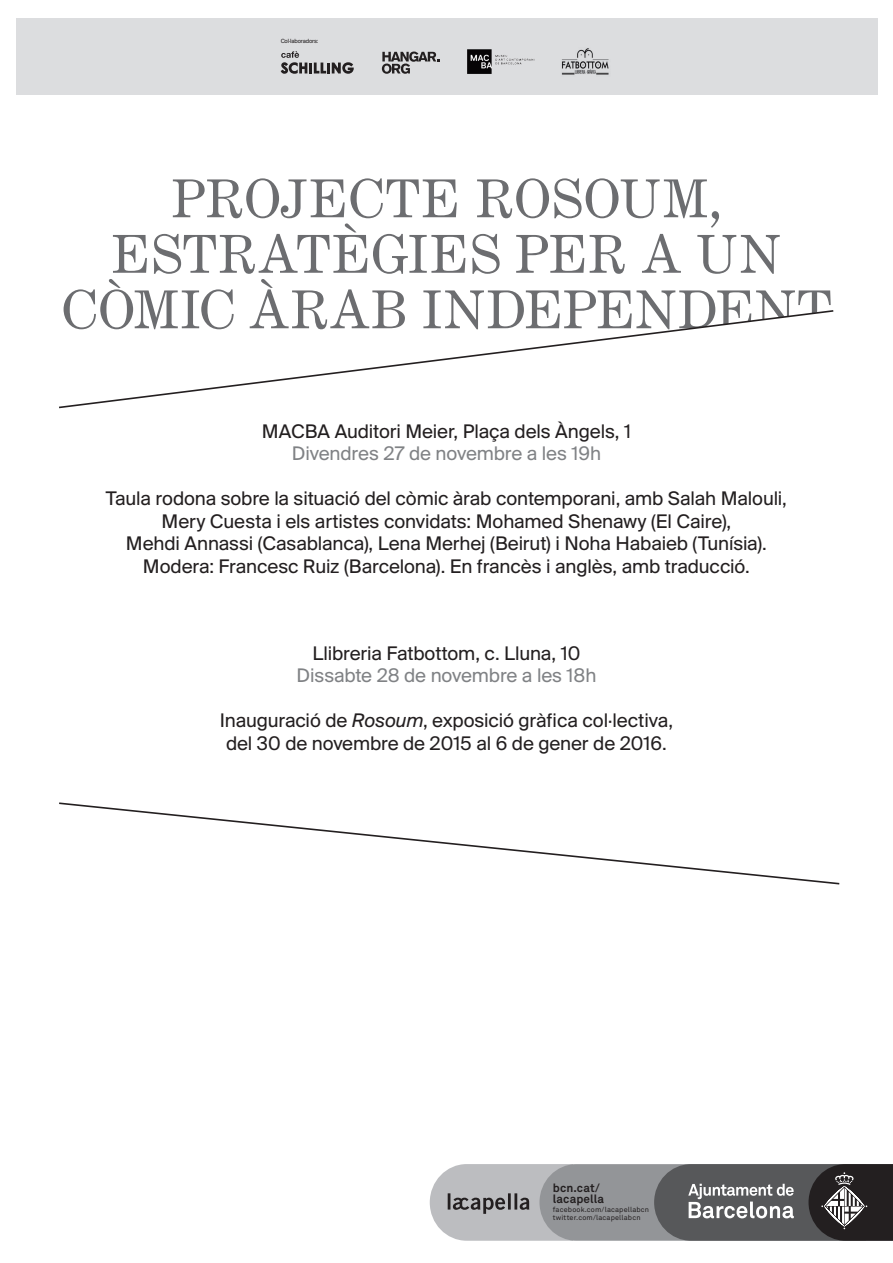
<style>
.page{position:relative;width:893px;height:1263px;background:#fff}
.page>*{position:absolute;margin:0;border:0;box-sizing:border-box;transform-origin:0 0}
.t1{font:52.5px/55.5px "Century Expanded LT Std";letter-spacing:-.015em;color:#6c6d70;text-align:center}
.t2{font:20.55px "Suisse BP Intl";letter-spacing:-.005em;color:#231f20}
.t3{font:20.55px "Suisse BP Intl";letter-spacing:-.005em;color:#808285}
.Text_Full_de_Sala{font:700 11.7px "Akkurat";letter-spacing:.01em;color:#231f20}
.Text_Full_de_Sala-2{font:7.2px "Akkurat";letter-spacing:.02em;color:#231f20}
.elementa_schedule{font:6.3px "Suisse BP Intl";letter-spacing:-.02em;color:#231f20}
.s1{font-style:italic}
</style>
<div class="page">
<div style="left:16px;top:18px;width:862px;height:76px;background:#dcdddf"></div>
<svg style="left:430px;top:1164px;width:463px;height:77px;background:#808183"></svg>
<img style="left:467px;top:49px;width:68px;height:25px">
<img style="left:561px;top:48px;width:48px;height:27px">
<svg style="left:281px;top:51px;width:73px;height:23px"></svg>
<svg style="left:382px;top:52px;width:58px;height:22px"></svg>
<svg style="left:59px;top:310px;width:775px;height:99px"></svg>
<svg style="left:59px;top:802px;width:781px;height:83px"></svg>
<p class="elementa_schedule" style="left:281px;top:37px;width:39px">Col·laboradors:</p>
<p class="t1" style="left:61px;top:171px;width:772px">PROJECTE ROSOUM,<br>ESTRATÈGIES PER A UN<br>CÒMIC ÀRAB INDEPENDENT</p>
<p class="t2" style="left:262px;top:419px;width:371px">MACBA Auditori Meier, Plaça dels Àngels, 1</p>
<p class="t3" style="left:292px;top:441px;width:311px">Divendres 27 de novembre a les 19h</p>
<p class="t2" style="left:106px;top:486px;width:682px">Taula rodona sobre la situació del còmic àrab contemporani, amb Salah Malouli,</p>
<p class="t2" style="left:162px;top:509px;width:571px">Mery Cuesta i els artistes convidats: Mohamed Shenawy (El Caire),</p>
<p class="t2" style="left:126px;top:531px;width:642px">Mehdi Annassi (Casablanca), Lena Merhej (Beirut) i Noha Habaieb (Tunísia).</p>
<p class="t2" style="left:143px;top:554px;width:608px">Modera: Francesc Ruiz (Barcelona). En francès i anglès, amb traducció.</p>
<p class="t2" style="left:313px;top:641px;width:269px">Llibreria Fatbottom, c. Lluna, 10</p>
<p class="t3" style="left:296px;top:663px;width:301px">Dissabte 28 de novembre a les 18h</p>
<p class="t2" style="left:220px;top:708px;width:455px">Inauguració de <span class="s1">Rosoum</span>, exposició gràfica col·lectiva,</p>
<p class="t2" style="left:226px;top:731px;width:442px">del 30 de novembre de 2015 al 6 de gener de 2016.</p>
<p class="Text_Full_de_Sala" style="left:553px;top:1181px;width:48px">bcn.cat/</p>
<p class="Text_Full_de_Sala" style="left:553px;top:1191px;width:53px">lacapella</p>
<p class="Text_Full_de_Sala-2" style="left:553px;top:1205px;width:98px">facebook.com/lacapellabcn</p>
<p class="Text_Full_de_Sala-2" style="left:553px;top:1213px;width:89px">twitter.com/lacapellabcn</p>
</div>
